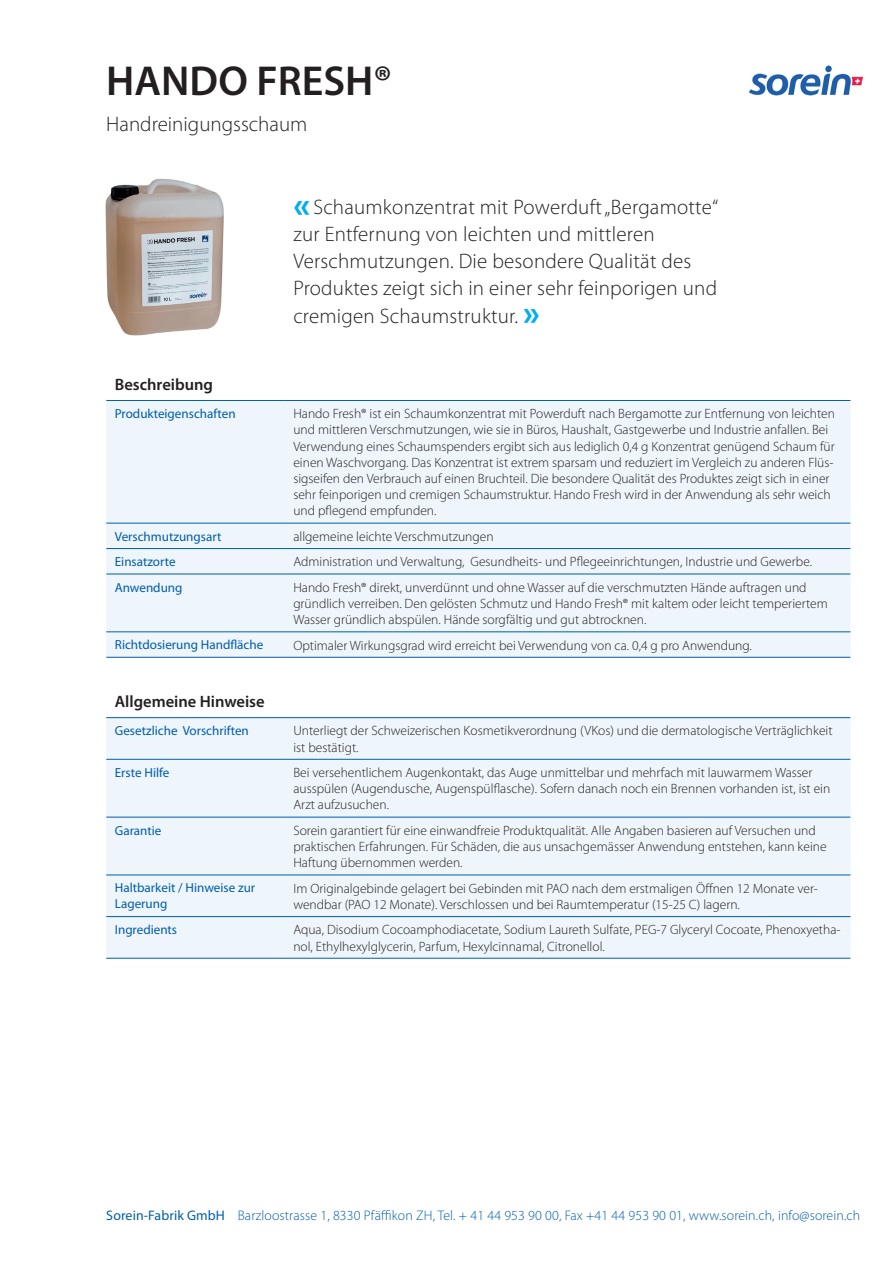
<style>
.page{position:relative;width:893px;height:1263px;background:#fff}
.page>*{position:absolute;margin:0;border:0;box-sizing:border-box;transform-origin:0 0}
.t1{font:600 42px "Myriad Pro";color:#231f20}
.t2{font:300 21px/27px "Myriad Pro";letter-spacing:.01em;color:#231f20}
.t3{font:600 16.5px "Myriad Pro";color:#231f20}
.t4{font:300 13.8px "Myriad Pro";letter-spacing:.01em;color:#015dab}
.t5{font:300 13.5px/16.2px "Myriad Pro";color:#231f20}
.t6{font:13.2px/15.8px "Myriad Pro";color:#015dab}
.s1{font-weight:700;font-size:36px;color:#00aeef}
.s2{font-weight:400}
</style>
<div class="page">
<img style="left:749px;top:66px;width:113px;height:29px">
<div style="left:106px;top:401px;width:744px;height:256px;background:#eef5fb"></div>
<hr style="left:106px;top:400px;width:179px;height:1px;background:#015dab">
<hr style="left:285px;top:400px;width:565px;height:1px;background:#015dab">
<hr style="left:106px;top:523px;width:179px;height:1px;background:#015dab">
<hr style="left:285px;top:523px;width:565px;height:1px;background:#015dab">
<hr style="left:106px;top:548px;width:179px;height:1px;background:#015dab">
<hr style="left:285px;top:548px;width:565px;height:1px;background:#015dab">
<hr style="left:106px;top:574px;width:179px;height:1px;background:#015dab">
<hr style="left:285px;top:574px;width:565px;height:1px;background:#015dab">
<hr style="left:106px;top:632px;width:179px;height:1px;background:#015dab">
<hr style="left:285px;top:632px;width:565px;height:1px;background:#015dab">
<hr style="left:106px;top:657px;width:179px;height:1px;background:#015dab">
<hr style="left:285px;top:657px;width:565px;height:1px;background:#015dab">
<div style="left:106px;top:718px;width:744px;height:240px;background:#eef5fb"></div>
<hr style="left:106px;top:717px;width:179px;height:1px;background:#015dab">
<hr style="left:285px;top:717px;width:565px;height:1px;background:#015dab">
<hr style="left:106px;top:759px;width:179px;height:1px;background:#015dab">
<hr style="left:285px;top:759px;width:565px;height:1px;background:#015dab">
<hr style="left:106px;top:817px;width:179px;height:1px;background:#015dab">
<hr style="left:285px;top:817px;width:565px;height:1px;background:#015dab">
<hr style="left:106px;top:875px;width:179px;height:1px;background:#015dab">
<hr style="left:285px;top:875px;width:565px;height:1px;background:#015dab">
<hr style="left:106px;top:916px;width:179px;height:1px;background:#015dab">
<hr style="left:285px;top:916px;width:565px;height:1px;background:#015dab">
<hr style="left:106px;top:958px;width:179px;height:1px;background:#015dab">
<hr style="left:285px;top:958px;width:565px;height:1px;background:#015dab">
<img style="left:105px;top:178px;width:119px;height:158px">
<h1 class="t1" style="left:106px;top:54px;width:287px">HANDO FRESH®</h1>
<h2 class="t2" style="left:106px;top:110px;width:203px">Handreinigungsschaum</h2>
<h2 class="t2" style="left:293px;top:194px;width:426px"><span class="s1">«</span>Schaumkonzentrat mit Powerduft „Bergamotte“ zur Entfernung von leichten und mittleren Verschmutzungen. Die besondere Qualität des Produktes zeigt sich in einer sehr feinporigen und cremigen Schaumstruktur. <span class="s1">»</span></h2>
<p class="t3" style="left:115px;top:374px;width:100px">Beschreibung</p>
<p class="t6" style="left:115px;top:405px;width:122px">Produkteigenschaften</p>
<p class="t5" style="left:293px;top:405px;width:543px">Hando Fresh® ist ein Schaumkonzentrat mit Powerduft nach Bergamotte zur Entfernung von leichten und mittleren Verschmutzungen, wie sie in Büros, Haushalt, Gastgewerbe und Industrie anfallen. Bei Verwendung eines Schaumspenders ergibt sich aus lediglich 0,4 g Konzentrat genügend Schaum für einen Waschvorgang. Das Konzentrat ist extrem sparsam und reduziert im Vergleich zu anderen Flüs&shy;sigseifen den Verbrauch auf einen Bruchteil. Die besondere Qualität des Produktes zeigt sich in einer sehr feinporigen und cremigen Schaumstruktur. Hando Fresh wird in der Anwendung als sehr weich und pflegend empfunden.</p>
<p class="t6" style="left:115px;top:528px;width:108px">Verschmutzungsart</p>
<p class="t5" style="left:293px;top:528px;width:202px">allgemeine leichte Verschmutzungen</p>
<p class="t6" style="left:115px;top:553px;width:62px">Einsatzorte</p>
<p class="t5" style="left:293px;top:554px;width:520px">Administration und Verwaltung, Gesundheits- und Pflegeeinrichtungen, Industrie und Gewerbe.</p>
<p class="t6" style="left:115px;top:579px;width:69px">Anwendung</p>
<p class="t5" style="left:293px;top:579px;width:536px">Hando Fresh® direkt, unverdünnt und ohne Wasser auf die verschmutzten Hände auftragen und gründlich verreiben. Den gelösten Schmutz und Hando Fresh® mit kaltem oder leicht temperiertem<br>Wasser gründlich abspülen. Hände sorgfältig und gut abtrocknen.</p>
<p class="t6" style="left:115px;top:637px;width:150px">Richtdosierung Handfläche</p>
<p class="t5" style="left:293px;top:637px;width:460px">Optimaler Wirkungsgrad wird erreicht bei Verwendung von ca. 0,4 g pro Anwendung.</p>
<p class="t3" style="left:115px;top:691px;width:151px">Allgemeine Hinweise</p>
<p class="t6" style="left:115px;top:723px;width:136px">Gesetzliche Vorschriften</p>
<p class="t5" style="left:293px;top:723px;width:541px">Unterliegt der Schweizerischen Kosmetikverordnung (VKos) und die dermatologische Verträglichkeit ist bestätigt.</p>
<p class="t6" style="left:115px;top:764px;width:56px">Erste Hilfe</p>
<p class="t5" style="left:293px;top:764px;width:538px">Bei versehentlichem Augenkontakt, das Auge unmittelbar und mehrfach mit lauwarmem Wasser ausspülen (Augendusche, Augenspülflasche). Sofern danach noch ein Brennen vorhanden ist, ist ein<br>Arzt aufzusuchen.</p>
<p class="t6" style="left:115px;top:822px;width:48px">Garantie</p>
<p class="t5" style="left:293px;top:822px;width:535px">Sorein garantiert für eine einwandfreie Produktqualität. Alle Angaben basieren auf Versuchen und praktischen Erfahrungen. Für Schäden, die aus unsachgemässer Anwendung entstehen, kann keine<br>Haftung übernommen werden.</p>
<p class="t6" style="left:115px;top:880px;width:142px">Haltbarkeit / Hinweise zur<br>Lagerung</p>
<p class="t5" style="left:293px;top:880px;width:526px">Im Originalgebinde gelagert bei Gebinden mit PAO nach dem erstmaligen Öffnen 12 Monate ver&shy;wendbar (PAO 12 Monate). Verschlossen und bei Raumtemperatur (15-25 C) lagern.</p>
<p class="t6" style="left:115px;top:921px;width:64px">Ingredients</p>
<p class="t5" style="left:293px;top:922px;width:549px">Aqua, Disodium Cocoamphodiacetate, Sodium Laureth Sulfate, PEG-7 Glyceryl Cocoate, Phenoxyetha&shy;nol, Ethylhexylglycerin, Parfum, Hexylcinnamal, Citronellol.</p>
<p class="t4" style="left:106px;top:1207px;width:755px"><span class="s2">Sorein-Fabrik GmbH</span> Barzloostrasse 1, 8330 Pfäffikon ZH, Tel. + 41 44 953 90 00, Fax +41 44 953 90 01, www.sorein.ch, info@sorein.ch</p>
</div>
